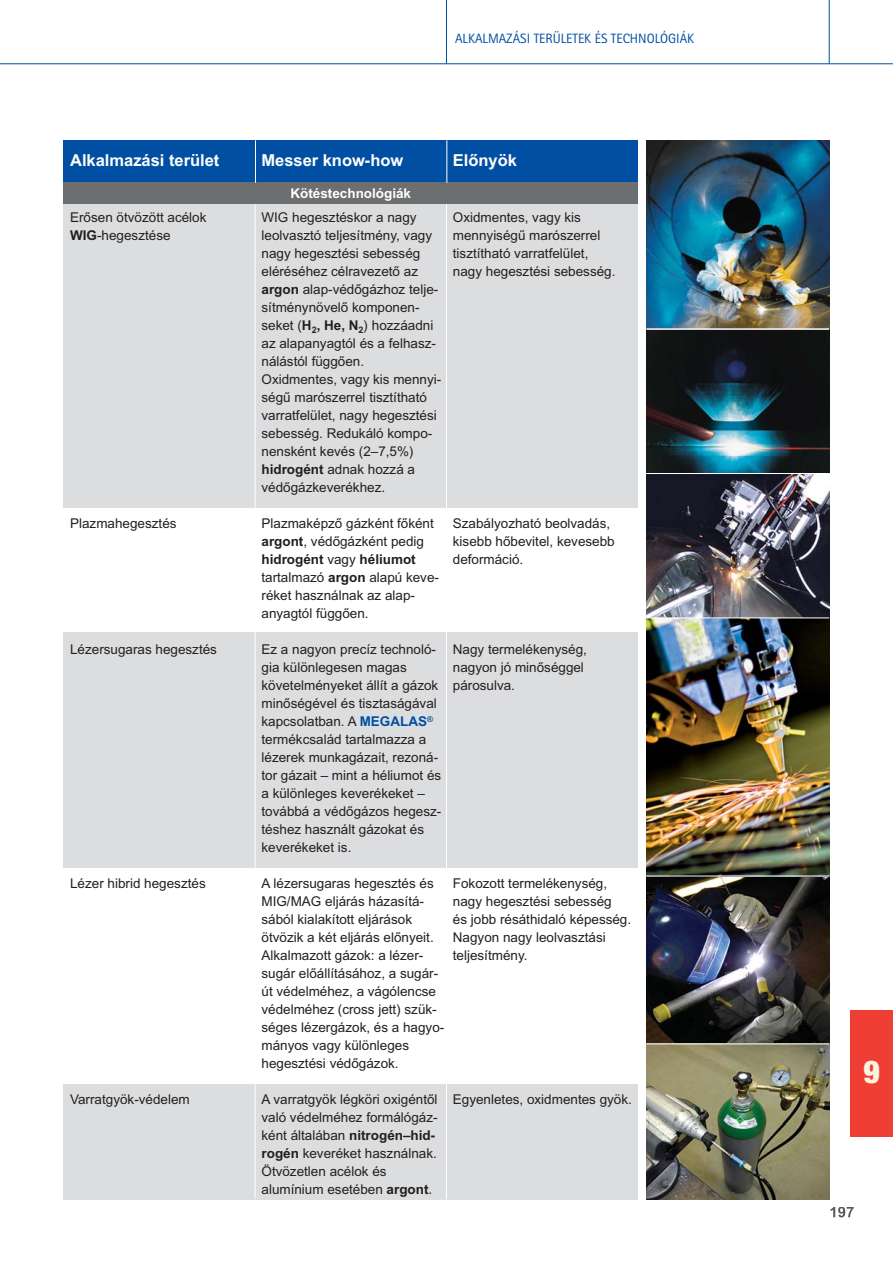
<style>
.page{position:relative;width:893px;height:1263px;background:#fff}
.page>*{position:absolute;margin:0;border:0;box-sizing:border-box;transform-origin:0 0}
.t1{font:900 condensed 31.5px "Helvetica Neue TS";color:#fff3df}
.t2{font:16.5px "Arial HU Bold";color:#fff}
.t3{font:13.5px/18px "Arial HU";color:#231f20}
.t4{font:13.5px "AT Rotis Sans Serif";color:#004fa3}
.t5{font:13.5px "Arial HU Bold";color:#231f20}
.t6{font:13.5px "Arial HU Bold";color:#fff}
.s1{font-family:"Arial HU Bold"}
.s2{font-family:"Arial HU"}
.s3{font-family:"Arial HU Bold";color:#004fa3}
</style>
<div class="page">
<div style="left:64px;top:202px;width:574px;height:306px;background:#dcddde"></div>
<div style="left:64px;top:632px;width:574px;height:235px;background:#dcddde"></div>
<div style="left:64px;top:1084px;width:574px;height:115px;background:#dcddde"></div>
<hr style="left:0;top:63px;width:893px;height:1px;background:#004fa3">
<svg style="left:830px;top:1207px;width:24px;height:10px"></svg>
<div style="left:850px;top:1010px;width:43px;height:127px;background:#ef3e33"></div>
<hr style="left:446px;top:0;width:1px;height:64px;background:#004fa3">
<hr style="left:829px;top:0;width:1px;height:64px;background:#004fa3">
<img style="left:646px;top:140px;width:183px;height:734px">
<div style="left:64px;top:140px;width:574px;height:44px;background:#004fa3"></div>
<img style="left:646px;top:330px;width:183px;height:143px">
<div style="left:64px;top:183px;width:574px;height:21px;background:#6d6e70"></div>
<hr style="left:446px;top:204px;width:1px;height:995px;background:#fff">
<hr style="left:446px;top:140px;width:1px;height:43px;background:#fff">
<hr style="left:255px;top:204px;width:1px;height:995px;background:#fff">
<hr style="left:255px;top:140px;width:1px;height:43px;background:#fff">
<img style="left:646px;top:474px;width:183px;height:143px">
<img style="left:646px;top:874px;width:183px;height:169px">
<img style="left:646px;top:1044px;width:183px;height:156px">
<hr style="left:646px;top:328px;width:183px;height:2px;background:#fff">
<hr style="left:646px;top:876px;width:183px;height:1px;background:#fff">
<hr style="left:646px;top:617px;width:183px;height:1px;background:#fff">
<p class="t4" style="left:455px;top:30px;width:241px">ALKALMAZÁSI TERÜLETEK ÉS TECHNOLÓGIÁK</p>
<p class="t2" style="left:70px;top:154px;width:151px">Alkalmazási terület</p>
<p class="t2" style="left:261px;top:154px;width:143px">Messer know-how</p>
<p class="t6" style="left:291px;top:188px;width:122px">Kötéstechnológiák</p>
<p class="t2" style="left:453px;top:154px;width:66px">Elônyök</p>
<p class="t3" style="left:70px;top:209px;width:138px">Erôsen ötvözött acélok<br><span class="s1">WIG</span>-hegesztése</p>
<p class="t3" style="left:70px;top:515px;width:108px">Plazmahegesztés</p>
<p class="t3" style="left:70px;top:641px;width:148px">Lézersugaras hegesztés</p>
<p class="t3" style="left:70px;top:875px;width:137px">Lézer hibrid hegesztés</p>
<p class="t3" style="left:70px;top:1091px;width:121px">Varratgyök-védelem</p>
<p class="t3" style="left:261px;top:209px;width:181px">WIG hegesztéskor a nagy leolvasztó teljesítmény, vagy nagy hegesztési sebesség eléréséhez célravezetô az <span class="s1">argon</span> alap-védôgázhoz telje - sítménynövelô komponen - seket (<span class="s1">H</span><sub>2</sub><span class="s1">, He, N</span><sub>2</sub>) hozzá adni az alapanyagtól és a felhasz - nálástól függôen.<br>Oxidmentes, vagy kis mennyi - ségû marószerrel tisztítható varratfelület, nagy hegesztési sebesség. Redukáló kompo&shy;nensként kevés (2—7,5%) <span class="s1">hidrogént</span> adnak hozzá a védôgázkeverékhez.</p>
<p class="t3" style="left:261px;top:515px;width:174px">Plazmaképzô gázként fôként <span class="s1">argont</span>, védôgázként pedig</p>
<p class="t5" style="left:261px;top:554px;width:156px">hidrogént <span class="s2">vagy</span> héliumot</p>
<p class="t3" style="left:261px;top:569px;width:179px">tartalmazó <span class="s1">argon</span> alapú keve - réket használnak az alap - anyagtól függôen.</p>
<p class="t3" style="left:261px;top:641px;width:181px">Ez a nagyon precíz technoló&shy;gia különlegesen magas követelményeket állít a gázok minôségével és tisztaságával kapcsolatban. A <span class="s3">MEGALAS</span><sup>® </sup>termékcsalád tartalmazza a lézerek munkagázait, rezoná&shy;tor gázait — mint a héliumot és a különleges keverékeket — továbbá a védôgázos hegesz - téshez használt gázokat és keverékeket is.</p>
<p class="t3" style="left:261px;top:875px;width:184px">A lézersugaras hegesztés és<br>MIG/MAG eljárás házasí tá - sából kialakított eljárások ötvözik a két eljárás elônyeit.<br>Alkalmazott gázok: a lézer&shy;sugár elôállításához, a sugár&shy;út védelméhez, a vágólencse védelméhez (cross jett) szük&shy;séges lézergázok, és a hagyo - mányos vagy különleges hegesztési védôgázok.</p>
<p class="t3" style="left:261px;top:1091px;width:178px">A varratgyök légköri oxigéntôl való védelméhez formáló gáz - ként általában <span class="s1">nitrogén—hid - rogén</span> keveréket használnak.<br>Ötvözetlen acélok és alumínium esetében <span class="s1">argont</span>.</p>
<p class="t3" style="left:453px;top:209px;width:164px">Oxidmentes, vagy kis mennyiségû marószerrel tisztítható varratfelület, nagy hegesztési sebesség.</p>
<p class="t3" style="left:453px;top:515px;width:163px">Szabályozható beolvadás, kisebb hôbevitel, kevesebb deformáció.</p>
<p class="t3" style="left:453px;top:641px;width:136px">Nagy termelékenység, nagyon jó minôséggel párosulva.</p>
<p class="t3" style="left:453px;top:875px;width:180px">Fokozott termelékenység, nagy hegesztési sebesség<br>és jobb résáthidaló képesség.<br>Nagyon nagy leolvasztási teljesítmény.</p>
<p class="t3" style="left:453px;top:1091px;width:181px">Egyenletes, oxidmentes gyök.</p>
<h1 class="t1" style="left:863px;top:1060px;width:18px">9</h1>
</div>
